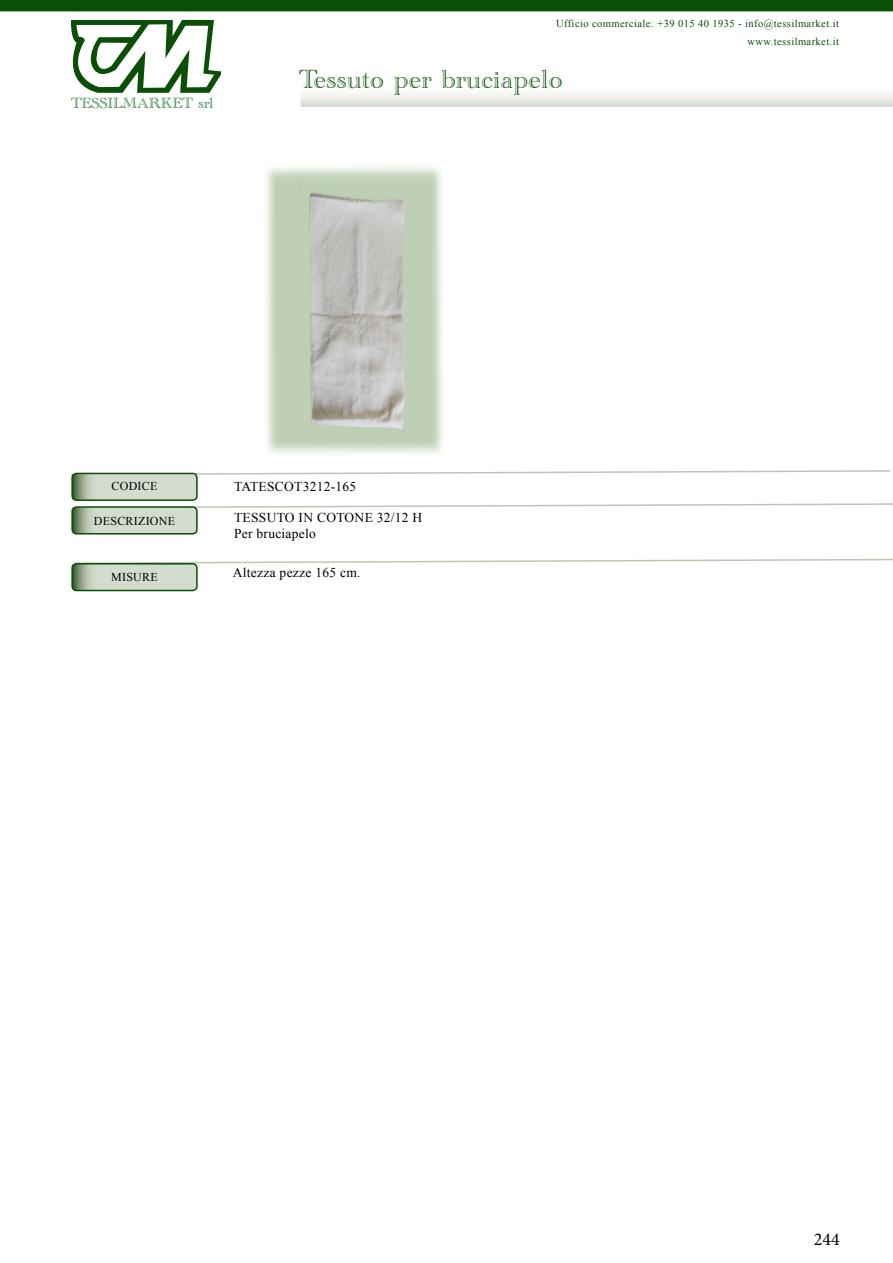
<style>
.page{position:relative;width:893px;height:1263px;background:#fff}
.page>*{position:absolute;margin:0;border:0;box-sizing:border-box;transform-origin:0 0}
.t1{font:27px "Academy Engraved Let Plain";letter-spacing:.02em;color:#0a4f05}
.t2{font:18px "Minion Pro";color:#000}
.t3{font:15.15px "Academy Engraved Let Plain";color:#006317}
.t4{font:13.5px/16.2px "Times New Roman";letter-spacing:.02em;color:#000}
.t5{font:12px "Times New Roman";letter-spacing:.02em;color:#000}
.t6{font:10.5px/17.9px "Times New Roman";letter-spacing:.04em;color:#0a4f05;text-align:right}
</style>
<div class="page">
<svg style="left:300px;top:94px;width:593px;height:13px"></svg>
<div style="left:0;top:0;width:893px;height:11px;background:#0a4f05"></div>
<svg style="left:71px;top:20px;width:150px;height:73px"></svg>
<svg style="left:71px;top:470px;width:822px;height:64px"></svg>
<div style="left:71px;top:506px;width:127px;height:28px;border:2px solid #0a4f05;border-radius:4px"></div>
<svg style="left:74px;top:558px;width:819px;height:30px"></svg>
<div style="left:71px;top:563px;width:127px;height:28px;border:2px solid #0a4f05;border-radius:4px"></div>
<img style="left:266px;top:167px;width:177px;height:287px">
<p class="t6" style="left:556px;top:15px;width:284px">Ufficio commerciale: +39 015 40 1935 - info@tessilmarket.it www.tessilmarket.it</p>
<h3 class="t3" style="left:71px;top:95px;width:144px">TESSILMARKET srl</h3>
<h1 class="t1" style="left:299px;top:65px;width:265px">Tessuto per bruciapelo</h1>
<p class="t5" style="left:112px;top:478px;width:47px">CODICE</p>
<p class="t4" style="left:234px;top:478px;width:124px">TATESCOT3212-165</p>
<p class="t5" style="left:94px;top:513px;width:83px">DESCRIZIONE</p>
<p class="t4" style="left:234px;top:509px;width:190px">TESSUTO IN COTONE 32/12 H<br>Per bruciapelo</p>
<p class="t5" style="left:111px;top:569px;width:48px">MISURE</p>
<p class="t4" style="left:233px;top:564px;width:129px">Altezza pezze 165 cm.</p>
<h2 class="t2" style="left:814px;top:1227px;width:27px">244</h2>
</div>
